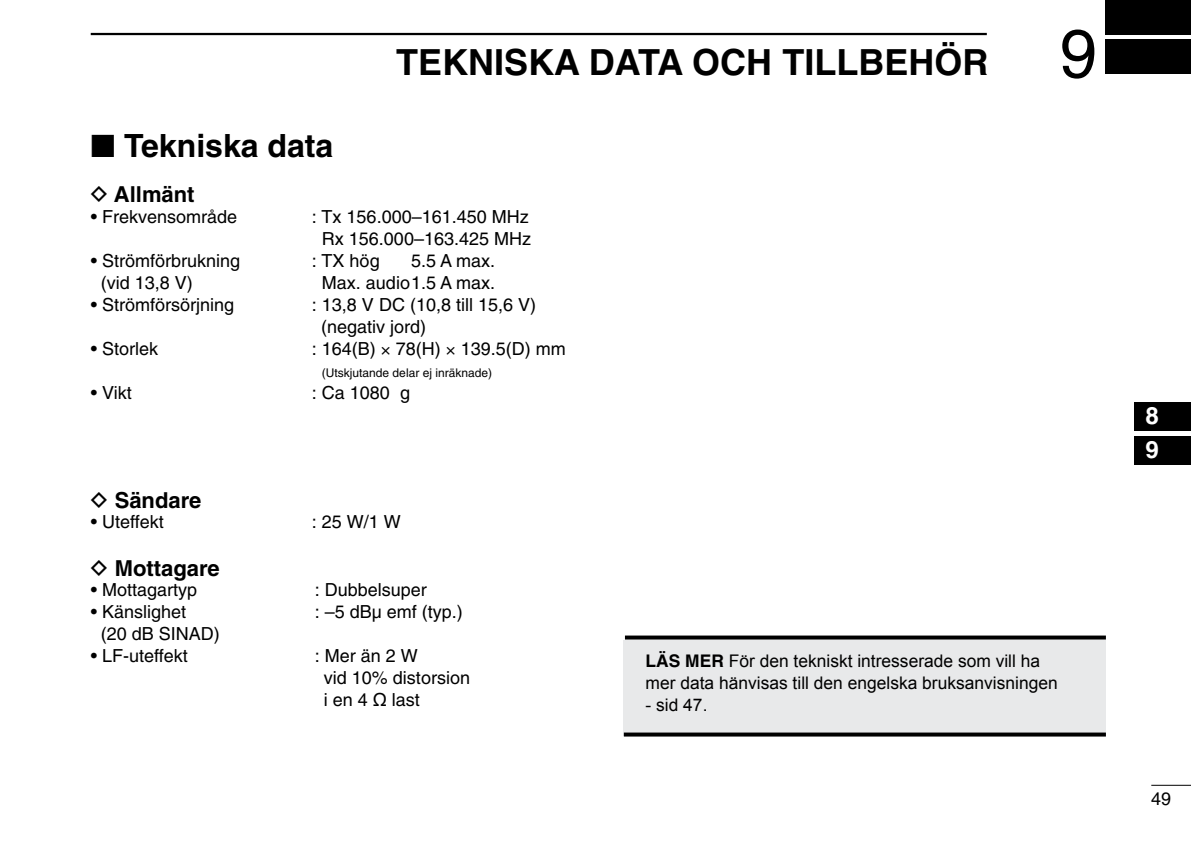
<style>
.page{position:relative;width:1191px;height:842px;background:#fff}
.page>*{position:absolute;margin:0;border:0;box-sizing:border-box;transform-origin:0 0}
.t1{font:700 36px "Helvetica";color:#000}
.t2{font:700 32px "Helvetica";color:#000}
.t3{font:700 24px/34px "Helvetica";color:#fff}
.t4{font:700 22px "Helvetica";color:#000}
.t5{font:18px/22px "Helvetica";color:#000}
.t6{font:17.4px/22px "Arial";color:#000}
.t7{font:12px "Helvetica";color:#000}
.s1{font-weight:400;font-size:68px}
.s2{font-family:"Icom Product Font";font-weight:400}
.s3{font-family:"Icom Helvetica"}
.s4{font-family:"Helvetica";font-weight:700}
</style>
<div class="page">
<div style="left:624px;top:640px;width:482px;height:95px;background:#e8e9ea"></div>
<svg style="left:625px;top:635px;width:481px;height:4px;background:#232323"></svg>
<svg style="left:624px;top:732px;width:482px;height:4px;background:#202020"></svg>
<hr style="left:1151px;top:785px;width:40px;height:1px;background:#000">
<hr style="left:91px;top:33px;width:895px;height:2px;background:#000">
<div style="left:1106px;top:0;width:85px;height:34px;background:#000"></div>
<div style="left:1106px;top:40px;width:85px;height:34px;background:#000"></div>
<div style="left:1134px;top:403px;width:57px;height:28px;background:#000"></div>
<div style="left:1134px;top:437px;width:57px;height:28px;background:#000"></div>
<h1 class="t1" style="left:396px;top:41px;width:702px">TEKNISKA DATA OCH TILLBEHÖR <span class="s1">9</span></h1>
<h2 class="t2" style="left:91px;top:126px;width:244px">■ Tekniska data</h2>
<p class="t4" style="left:91px;top:181px;width:105px"><span class="s2">D</span> Allmänt</p>
<p class="t5" style="left:91px;top:206px;width:148px">• Frekvensområde</p>
<p class="t5" style="left:312px;top:206px;width:221px;text-align:center">: Tx 156.000–161.450 MHz<br>Rx 156.000–163.425 MHz</p>
<p class="t5" style="left:91px;top:250px;width:151px">• Strömförbrukning</p>
<p class="t5" style="left:312px;top:250px;width:69px">: TX hög</p>
<p class="t5" style="left:411px;top:250px;width:86px">5.5 A max.</p>
<p class="t5" style="left:101px;top:272px;width:94px">(vid 13,8 V)</p>
<p class="t5" style="left:322px;top:272px;width:175px">Max. audio1.5 A max.</p>
<p class="t5" style="left:91px;top:294px;width:145px">• Strömförsörjning</p>
<p class="t5" style="left:321px;top:294px;width:216px;text-indent:-9px">: 13,8 V DC (10,8 till 15,6 V) (negativ jord)</p>
<p class="t5" style="left:91px;top:338px;width:69px">• Storlek</p>
<p class="t5" style="left:312px;top:338px;width:255px">: 164(B) 78(H) 139.5(D) mm</p>
<p class="t7" style="left:322px;top:366px;width:172px">(Utskjutande delar ej inräknade)</p>
<p class="t5" style="left:91px;top:382px;width:42px">• Vikt</p>
<p class="t5" style="left:312px;top:382px;width:100px">: Ca 1080 g</p>
<p class="t4" style="left:91px;top:486px;width:112px"><span class="s2">D</span> Sändare</p>
<p class="t5" style="left:91px;top:511px;width:75px">• Uteffekt</p>
<p class="t5" style="left:312px;top:511px;width:91px">: 25 W/1 W</p>
<p class="t4" style="left:91px;top:554px;width:131px"><span class="s2">D</span> Mottagare</p>
<p class="t5" style="left:91px;top:579px;width:108px">• Mottagartyp</p>
<p class="t5" style="left:315px;top:579px;width:114px">: Dubbelsuper</p>
<p class="t5" style="left:91px;top:601px;width:97px">• Känslighet</p>
<p class="t5" style="left:315px;top:601px;width:150px">: –5 dBµ emf (typ.)</p>
<p class="t5" style="left:101px;top:623px;width:121px">(20 dB SINAD)</p>
<p class="t5" style="left:91px;top:645px;width:99px">• LF-uteffekt</p>
<p class="t5" style="left:324px;top:645px;width:148px;text-indent:-9px">: Mer än 2 W<br>vid 10% distorsion i en 4 <span class="s3">ø</span> last</p>
<p class="t6" style="left:645px;top:650px;width:413px"><span class="s4">LÄS MER</span> För den tekniskt intresserade som vill ha mer data hänvisas till den engelska bruksanvisningen</p>
<p class="t6" style="left:645px;top:694px;width:63px">- sid 47.</p>
<h3 class="t3" style="left:1145px;top:398px;width:15px">8<br>9</h3>
<p class="t5" style="left:1151px;top:787px;width:22px">49</p>
</div>
